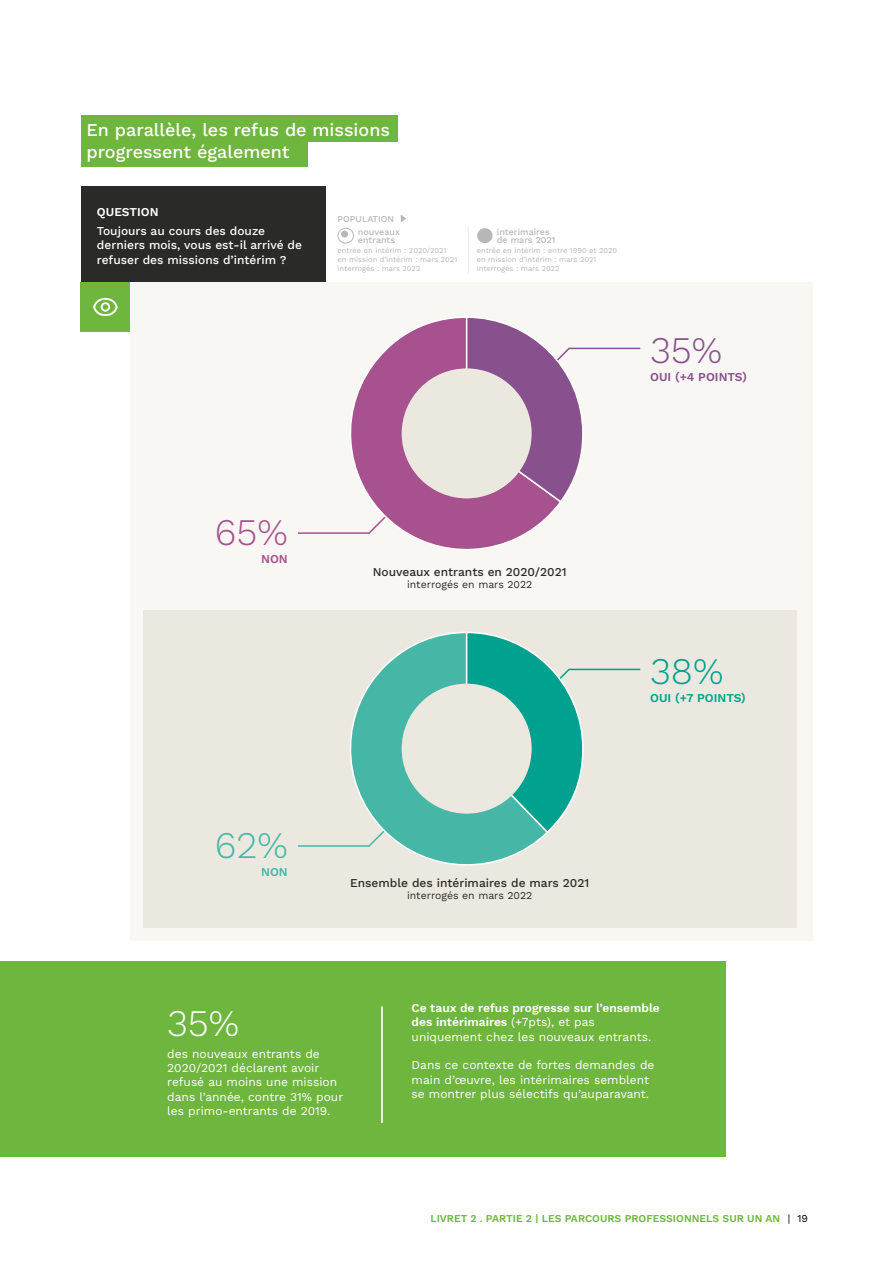
<style>
.page{position:relative;width:893px;height:1263px;background:#fff}
.page>*{position:absolute;margin:0;border:0;box-sizing:border-box;transform-origin:0 0}
.t1{font:300 37.5px "Work Sans";color:#88508d}
.t2{font:300 37.5px "Work Sans";color:#00a18f}
.t3{font:300 37.5px "Work Sans";color:#a8518d}
.t4{font:300 37.5px "Work Sans";color:#46b7a7}
.t5{font:300 37.5px "Work Sans";color:#fff}
.t6{font:500 18px/21.6px "Work Sans";color:#fff}
.t7{font:12px/14.4px "Work Sans";color:#fff}
.t8{font:600 12px/14.4px "Work Sans";color:#fff}
.t9{font:500 12px/14.4px "Work Sans";color:#fff}
.t10{font:500 12px "Work Sans";color:#2a2a29}
.t11{font:600 12px "Work Sans";color:#88508d}
.t12{font:600 12px "Work Sans";color:#00a18f}
.t13{font:600 12px "Work Sans";color:#a8518d}
.t14{font:600 12px "Work Sans";color:#46b7a7}
.t15{font:600 10.5px "Work Sans";color:#6fb63f}
.t16{font:10.5px "Work Sans";color:#2a2a29}
.t17{font:500 9px/7.8px "Work Sans";color:#b8b7b7}
.t18{font:7.5px/9px "Work Sans";color:#b8b7b7}
.s1{font-weight:400}
.s2{font-weight:400;color:#000}
</style>
<div class="page">
<div style="left:0;top:961px;width:131px;height:196px;background:#6fb63e"></div>
<div style="left:130px;top:283px;width:682px;height:658px;background:#f8f7f3"></div>
<div style="left:143px;top:611px;width:654px;height:317px;background:#ebe9df"></div>
<div style="left:81px;top:142px;width:226px;height:25px;background:#6fb63e"></div>
<div style="left:81px;top:115px;width:317px;height:27px;background:#6fb63e"></div>
<div style="left:81px;top:186px;width:244px;height:96px;background:#2a2a29"></div>
<div style="left:130px;top:961px;width:595px;height:196px;background:#6fb63e"></div>
<svg style="left:297px;top:532px;width:38px;height:2px"></svg>
<svg style="left:297px;top:845px;width:39px;height:2px"></svg>
<hr style="left:381px;top:1006px;width:1px;height:117px;background:#fff">
<hr style="left:382px;top:1006px;width:1px;height:117px;background:#fff">
<div style="left:81px;top:282px;width:49px;height:50px;background:#6fb63e"></div>
<svg style="left:93px;top:298px;width:25px;height:18px"></svg>
<div style="left:338px;top:228px;width:16px;height:15px;border:1px solid #b8b7b7;border-radius:50%"></div>
<div style="left:341px;top:231px;width:7px;height:6px;background:#b8b7b7;border-radius:50%"></div>
<div style="left:477px;top:228px;width:16px;height:15px;background:#b8b7b7;border-radius:50%"></div>
<svg style="left:401px;top:215px;width:5px;height:7px"></svg>
<hr style="left:468px;top:226px;width:1px;height:48px;background:#e9e9e9">
<svg style="left:335px;top:317px;width:224px;height:233px"></svg>
<svg style="left:465px;top:317px;width:176px;height:187px"></svg>
<div style="left:402px;top:368px;width:130px;height:130px;background:#ebe9df;border-radius:50%"></div>
<svg style="left:336px;top:632px;width:210px;height:234px"></svg>
<svg style="left:465px;top:631px;width:176px;height:203px"></svg>
<div style="left:402px;top:684px;width:130px;height:130px;background:#ebe9df;border-radius:50%"></div>
<h2 class="t6" style="left:86px;top:119px;width:305px">En parallèle, les refus de missions progressent également</h2>
<p class="t8" style="left:97px;top:204px;width:63px">QUESTION</p>
<p class="t9" style="left:97px;top:223px;width:207px">Toujours au cours des douze derniers mois, vous est-il arrivé de refuser des missions d’intérim ?</p>
<p class="t17" style="left:338px;top:215px;width:58px">POPULATION</p>
<p class="t17" style="left:358px;top:228px;width:44px">nouveaux entrants</p>
<p class="t17" style="left:497px;top:228px;width:60px">interimaires de mars 2021</p>
<p class="t18" style="left:338px;top:246px;width:121px">entrée en intérim : 2020/2021 en mission d’intérim : mars 2021 interrogés : mars 2022</p>
<p class="t18" style="left:477px;top:246px;width:142px">entrée en intérim : entre 1990 et 2020 en mission d’intérim : mars 2021 interrogés : mars 2022</p>
<h1 class="t1" style="left:650px;top:322px;width:73px">35%</h1>
<p class="t11" style="left:650px;top:368px;width:98px">OUI (+4 POINTS)</p>
<h1 class="t3" style="left:215px;top:504px;width:75px">65%</h1>
<p class="t13" style="left:261px;top:549px;width:28px">NON</p>
<h1 class="t4" style="left:215px;top:817px;width:75px">62%</h1>
<p class="t14" style="left:261px;top:862px;width:28px">NON</p>
<p class="t10" style="left:373px;top:562px;width:195px">Nouveaux entrants en 2020/2021</p>
<p class="t16" style="left:407px;top:577px;width:127px">interrogés en mars 2022</p>
<h1 class="t2" style="left:650px;top:643px;width:75px">38%</h1>
<p class="t12" style="left:650px;top:689px;width:97px">OUI (+7 POINTS)</p>
<p class="t10" style="left:350px;top:874px;width:241px">Ensemble des intérimaires de mars 2021</p>
<p class="t16" style="left:407px;top:888px;width:127px">interrogés en mars 2022</p>
<h1 class="t5" style="left:167px;top:994px;width:73px">35%</h1>
<p class="t8" style="left:412px;top:1000px;width:250px">Ce taux de refus progresse sur l’ensemble des intérimaires <span class="s1">(+7pts), et pas uniquement chez les nouveaux entrants.</span></p>
<p class="t7" style="left:412px;top:1058px;width:244px">Dans ce contexte de fortes demandes de main d’œuvre, les intérimaires semblent se montrer plus sélectifs qu’auparavant.</p>
<p class="t7" style="left:167px;top:1046px;width:177px">des nouveaux entrants de<br>2020/2021 déclarent avoir refusé au moins une mission dans l’année, contre 31% pour les primo-entrants de 2019.</p>
<p class="t15" style="left:430px;top:1210px;width:379px">LIVRET 2 . PARTIE 2 | LES PARCOURS PROFESSIONNELS SUR UN AN <span class="s2">| 19</span></p>
</div>
